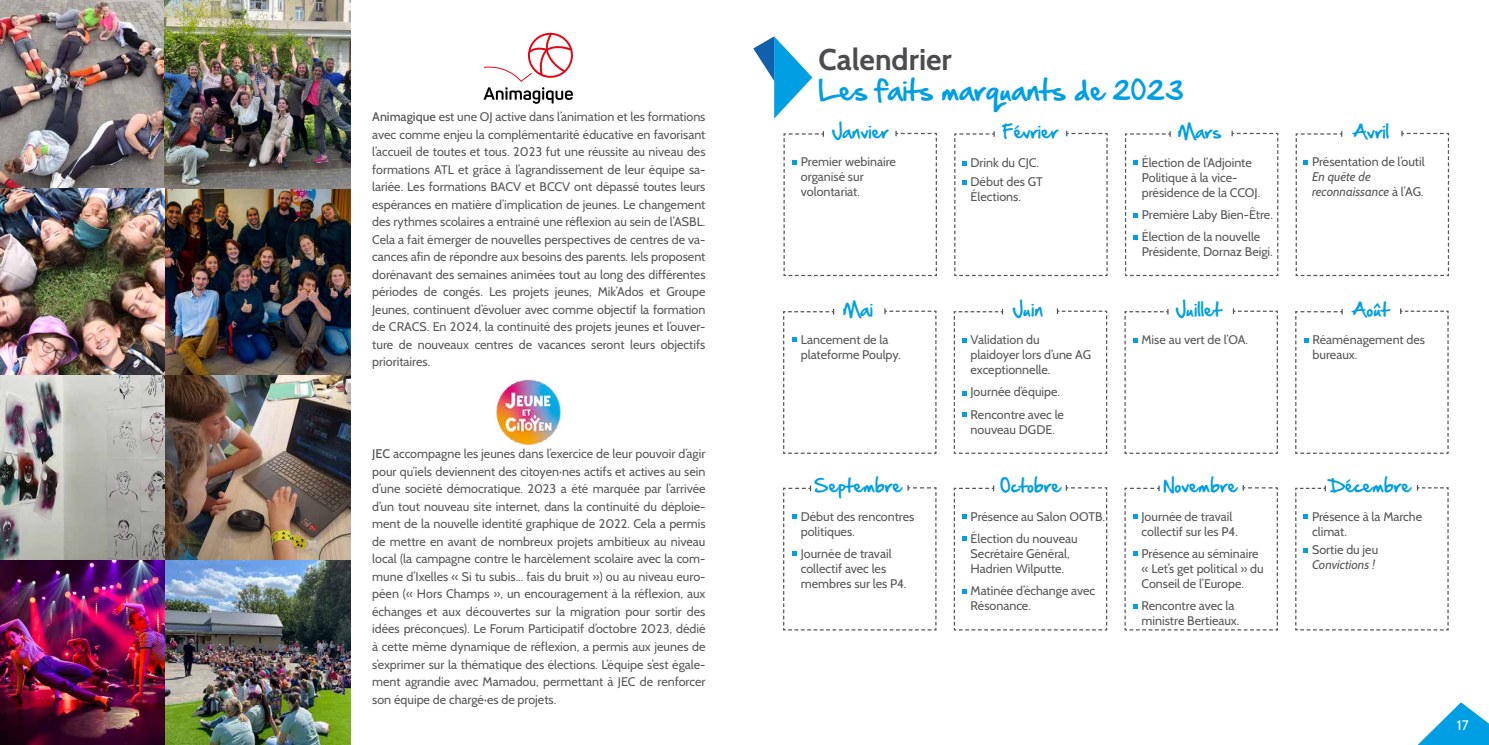
<style>
.page{position:relative;width:1489px;height:745px;background:#fff}
.page>*{position:absolute;margin:0;border:0;box-sizing:border-box;transform-origin:0 0}
.t1{font:700 30px "Cabin";color:#4c4c4e}
.t2{font:25px "Hand Of Sean";color:#009fe3}
.t3{font:16.25px "Hand Of Sean";color:#009fe3}
.t4{font:13.75px "Cabin";color:#fff}
.t5{font:12.5px/17.5px "Cabin";color:#575756}
.t6{font:italic 12.5px/15px "Cabin";color:#575756}
.s1{font-weight:500}
.s2{font-style:normal}
</style>
<div class="page">
<svg style="left:1418px;top:702px;width:70px;height:42px"></svg>
<img style="left:0;top:0;width:165px;height:372px">
<img style="left:165px;top:0;width:186px;height:744px">
<img style="left:0;top:372px;width:165px;height:372px">
<svg style="left:783px;top:131px;width:154px;height:145px"></svg>
<svg style="left:954px;top:131px;width:154px;height:145px"></svg>
<svg style="left:1124px;top:131px;width:154px;height:145px"></svg>
<svg style="left:1295px;top:131px;width:154px;height:145px"></svg>
<svg style="left:783px;top:308px;width:154px;height:146px"></svg>
<svg style="left:953px;top:308px;width:154px;height:146px"></svg>
<svg style="left:1124px;top:308px;width:154px;height:146px"></svg>
<svg style="left:1295px;top:308px;width:154px;height:146px"></svg>
<svg style="left:783px;top:485px;width:154px;height:145px"></svg>
<svg style="left:953px;top:485px;width:154px;height:145px"></svg>
<svg style="left:1295px;top:485px;width:154px;height:145px"></svg>
<svg style="left:753px;top:36px;width:59px;height:82px"></svg>
<svg style="left:483px;top:33px;width:90px;height:71px"></svg>
<img style="left:496px;top:379px;width:65px;height:66px">
<svg style="left:1124px;top:485px;width:154px;height:145px"></svg>
<p class="t5" style="left:372px;top:108px;width:335px;text-align:justify"><span class="s1">Animagique</span> est une OJ active dans l’animation et les formations avec comme enjeu la complémentarité éducative en favorisant l’accueil de toutes et tous. 2023 fut une réussite au niveau des formations ATL et grâce à l’agrandissement de leur équipe sa&shy;lariée. Les formations BACV et BCCV ont dépassé toutes leurs espérances en matière d’implication de jeunes. Le changement des rythmes scolaires a entrainé une réflexion au sein de l’ASBL.<br>Cela a fait émerger de nouvelles perspectives de centres de va&shy;cances afin de répondre aux besoins des parents. Iels proposent dorénavant des semaines animées tout au long des différentes périodes de congés. Les projets jeunes, Mik’Ados et Groupe Jeunes, continuent d’évoluer avec comme objectif la formation de CRACS. En 2024, la continuité des projets jeunes et l’ouver&shy;ture de nouveaux centres de vacances seront leurs objectifs prioritaires.</p>
<p class="t5" style="left:372px;top:444px;width:335px;text-align:justify"><span class="s1">JEC</span> accompagne les jeunes dans l’exercice de leur pouvoir d’agir pour qu’iels deviennent des citoyen·nes actifs et actives au sein d’une société démocratique. 2023 a été marquée par l’arrivée d’un tout nouveau site internet, dans la continuité du déploie&shy;ment de la nouvelle identité graphique de 2022. Cela a permis de mettre en avant de nombreux projets ambitieux au niveau local (la campagne contre le harcèlement scolaire avec la com&shy;mune d’Ixelles « Si tu subis... fais du bruit ») ou au niveau euro&shy;péen (« Hors Champs », un encouragement à la réflexion, aux échanges et aux découvertes sur la migration pour sortir des idées préconçues). Le Forum Participatif d’octobre 2023, dédié à cette même dynamique de réflexion, a permis aux jeunes de s’exprimer sur la thématique des élections. L’équipe s’est égale&shy;ment agrandie avec Mamadou, permettant à JEC de renforcer son équipe de chargé·es de projets.</p>
<h1 class="t1" style="left:818px;top:41px;width:135px">Calendrier</h1>
<h2 class="t2" style="left:818px;top:67px;width:366px">Les faits marquants de 2023</h2>
<h3 class="t3" style="left:831px;top:117px;width:58px">Janvier</h3>
<h3 class="t3" style="left:1001px;top:117px;width:58px">Février</h3>
<h3 class="t3" style="left:1177px;top:117px;width:45px">Mars</h3>
<h3 class="t3" style="left:1351px;top:117px;width:39px">Avril</h3>
<p class="t5" style="left:800px;top:154px;width:97px;line-height:15px">Premier webinaire organisé sur volontariat.</p>
<p class="t5" style="left:970px;top:153px;width:74px;line-height:19px">Drink du CJC.<br>Début des GT</p>
<p class="t5" style="left:970px;top:187px;width:52px">Élections.</p>
<p class="t5" style="left:1141px;top:155px;width:120px;line-height:15px">Élection de l’Adjointe<br>Politique à la vice&shy;présidence de la CCOJ.</p>
<p class="t5" style="left:1141px;top:203px;width:133px;line-height:22.1px">Première Laby Bien-Être.<br>Élection de la nouvelle</p>
<p class="t5" style="left:1141px;top:243px;width:132px">Présidente, Dornaz Beigi.</p>
<p class="t5" style="left:1311px;top:153px;width:114px">Présentation de l’outil</p>
<p class="t6" style="left:1311px;top:169px;width:113px">En quête de reconnaissance <span class="s2">à l’AG.</span></p>
<h3 class="t3" style="left:842px;top:294px;width:32px">Mai</h3>
<h3 class="t3" style="left:1012px;top:294px;width:32px">Juin</h3>
<h3 class="t3" style="left:1175px;top:294px;width:47px">Juillet</h3>
<h3 class="t3" style="left:1350px;top:294px;width:39px">Août</h3>
<p class="t5" style="left:800px;top:332px;width:102px;line-height:15px">Lancement de la plateforme Poulpy.</p>
<p class="t5" style="left:970px;top:332px;width:122px;line-height:15px">Validation du plaidoyer lors d’une AG exceptionnelle.</p>
<p class="t5" style="left:970px;top:380px;width:95px;line-height:22.1px">Journée d’équipe.<br>Rencontre avec le</p>
<p class="t5" style="left:970px;top:420px;width:86px">nouveau DGDE.</p>
<p class="t5" style="left:1141px;top:331px;width:108px">Mise au vert de l’OA.</p>
<p class="t5" style="left:1312px;top:332px;width:114px;line-height:15px">Réaménagement des bureaux.</p>
<h3 class="t3" style="left:814px;top:471px;width:89px">Septembre</h3>
<h3 class="t3" style="left:1000px;top:471px;width:62px">Octobre</h3>
<h3 class="t3" style="left:1163px;top:471px;width:75px">Novembre</h3>
<h3 class="t3" style="left:1329px;top:471px;width:83px">Décembre</h3>
<p class="t5" style="left:800px;top:508px;width:115px;line-height:15px">Début des rencontres politiques.</p>
<p class="t5" style="left:800px;top:545px;width:107px;line-height:15px">Journée de travail collectif avec les membres sur les P4.</p>
<p class="t5" style="left:970px;top:504px;width:136px;line-height:22.1px">Présence au Salon OOTB.<br>Élection du nouveau</p>
<p class="t5" style="left:970px;top:545px;width:101px;line-height:15px">Secrétaire Général,<br>Hadrien Wilputte.</p>
<p class="t5" style="left:970px;top:582px;width:126px;line-height:15px">Matinée d’échange avec<br>Résonance.</p>
<p class="t5" style="left:1141px;top:508px;width:98px;line-height:15px">Journée de travail collectif sur les P4.</p>
<p class="t5" style="left:1141px;top:545px;width:124px;line-height:15px">Présence au séminaire « Let’s get political » du<br>Conseil de l’Europe.</p>
<p class="t5" style="left:1141px;top:597px;width:99px;line-height:15px">Rencontre avec la ministre Bertieaux.</p>
<p class="t5" style="left:1311px;top:508px;width:112px;line-height:15px">Présence à la Marche climat.</p>
<p class="t5" style="left:1311px;top:540px;width:68px">Sortie du jeu</p>
<p class="t6" style="left:1311px;top:557px;width:65px">Convictions !</p>
<p class="t4" style="left:1456px;top:716px;width:13px">17</p>
</div>
